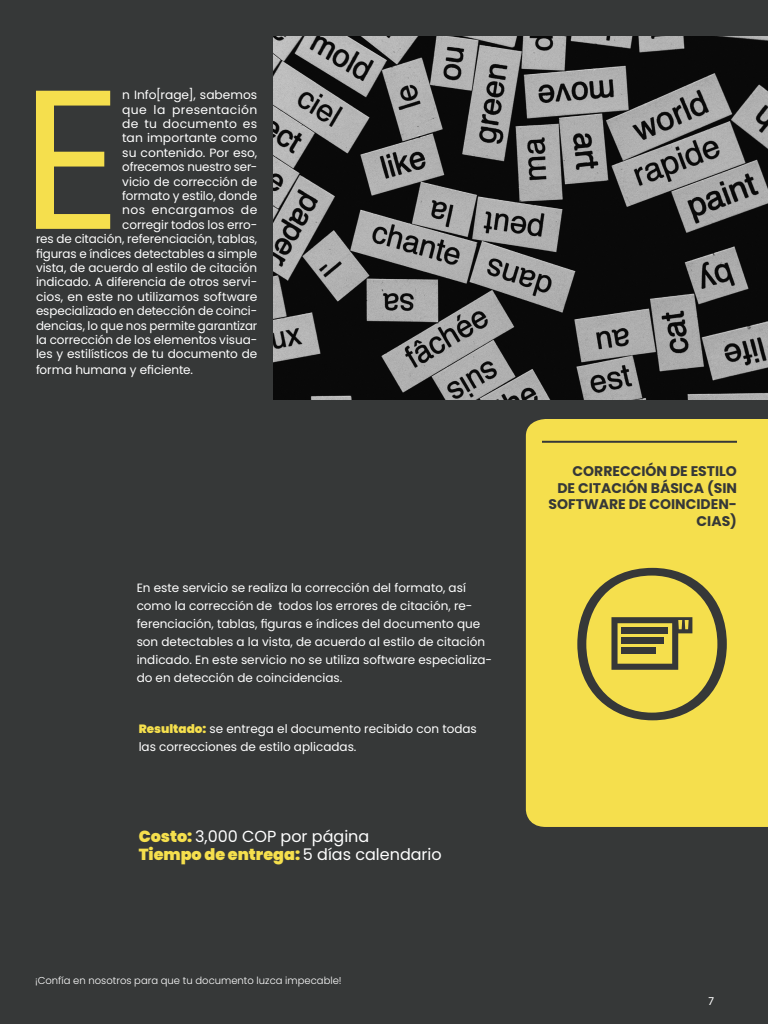
<style>
.page{position:relative;width:768px;height:1024px;background:#363838}
.page>*{position:absolute;margin:0;border:0;box-sizing:border-box;transform-origin:0 0}
.Texto_independiente{font:197.9px "Poppins";color:#f5df4d}
.Cabecera_-_Centrar{font:900 16px "Poppins";color:#f5df4d}
.Cabecera_-_Centrar-2{font:16px "Poppins";color:#fff}
.Encabezado_del_cuadr{font:700 14px/16.8px "Poppins";color:#363838;text-align:right}
.Texto_independiente-2{font:12px/14.4px "Poppins";letter-spacing:-.005em;color:#fff;text-align:right}
.Cabecera_-_Centrar-3{font:12px/18px "Poppins";color:#fff}
.t1{font:12px "Myriad Pro";color:#fff}
.Cabecera_-_Centrar-4{font:300 10px "Poppins";color:#fff}
.s1{font-weight:900;color:#f5df4d}
.s2{font-weight:400;color:#fff}
</style>
<div class="page">
<img style="left:273px;top:36px;width:495px;height:364px">
<div style="left:526px;top:419px;width:242px;height:408px;background:#f5df4d"></div>
<hr style="left:542px;top:441px;width:195px;height:2px;background:#363838">
<svg style="left:577px;top:568px;width:150px;height:152px"></svg>
<div style="left:622px;top:627px;width:46px;height:6px;background:#363838"></div>
<div style="left:622px;top:637px;width:42px;height:6px;background:#363838"></div>
<div style="left:622px;top:648px;width:34px;height:6px;background:#363838"></div>
<p class="Texto_independiente-2" style="left:36px;top:88px;width:223px">n Info[rage], sabemos<br>que la presentación<br>de tu documento es<br>tan importante como<br>su contenido. Por eso,<br>ofrecemos nuestro ser-<br>vicio de corrección de<br>formato y estilo, donde<br>nos encargamos de<br>corregir todos los erro-<br>res de citación, referenciación, tablas, figuras e índices detectables a simple vista, de acuerdo al estilo de citación indicado. A diferencia de otros servi&shy;cios, en este no utilizamos software especializado en detección de coinci&shy;dencias, lo que nos permite garantizar la corrección de los elementos visua&shy;les y estilísticos de tu documento de</p>
<p class="Texto_independiente-2" style="left:36px;top:363px;width:159px">forma humana y eficiente.</p>
<p class="Texto_independiente" style="left:21px;top:45px;width:103px">E</p>
<p class="Cabecera_-_Centrar-3" style="left:137px;top:579px;width:357px">En este servicio se realiza la corrección del formato, así como la corrección de todos los errores de citación, re&shy;ferenciación, tablas, figuras e índices del documento que son detectables a la vista, de acuerdo al estilo de citación indicado. En este servicio no se utiliza software especializa&shy;do en detección de coincidencias.</p>
<p class="Cabecera_-_Centrar-3" style="left:139px;top:719px;width:340px"><span class="s1">Resultado:</span> se entrega el documento recibido con todas las correcciones de estilo aplicadas.</p>
<p class="Cabecera_-_Centrar-2" style="left:139px;top:827px;width:232px"><span class="s1">Costo:</span> 3,000 COP por página</p>
<p class="Cabecera_-_Centrar" style="left:139px;top:845px;width:305px">Tiempo de entrega: <span class="s2">5 días calendario</span></p>
<p class="Cabecera_-_Centrar-4" style="left:35px;top:975px;width:308px">¡Confía en nosotros para que tu documento luzca impecable!</p>
<p class="Encabezado_del_cuadr" style="left:548px;top:463px;width:190px">CORRECCIÓN DE ESTILO<br>DE CITACIÓN BÁSICA (SIN<br>SOFTWARE DE COINCIDEN-<br>CIAS)</p>
<p class="t1" style="left:708px;top:993px;width:8px">7</p>
</div>
